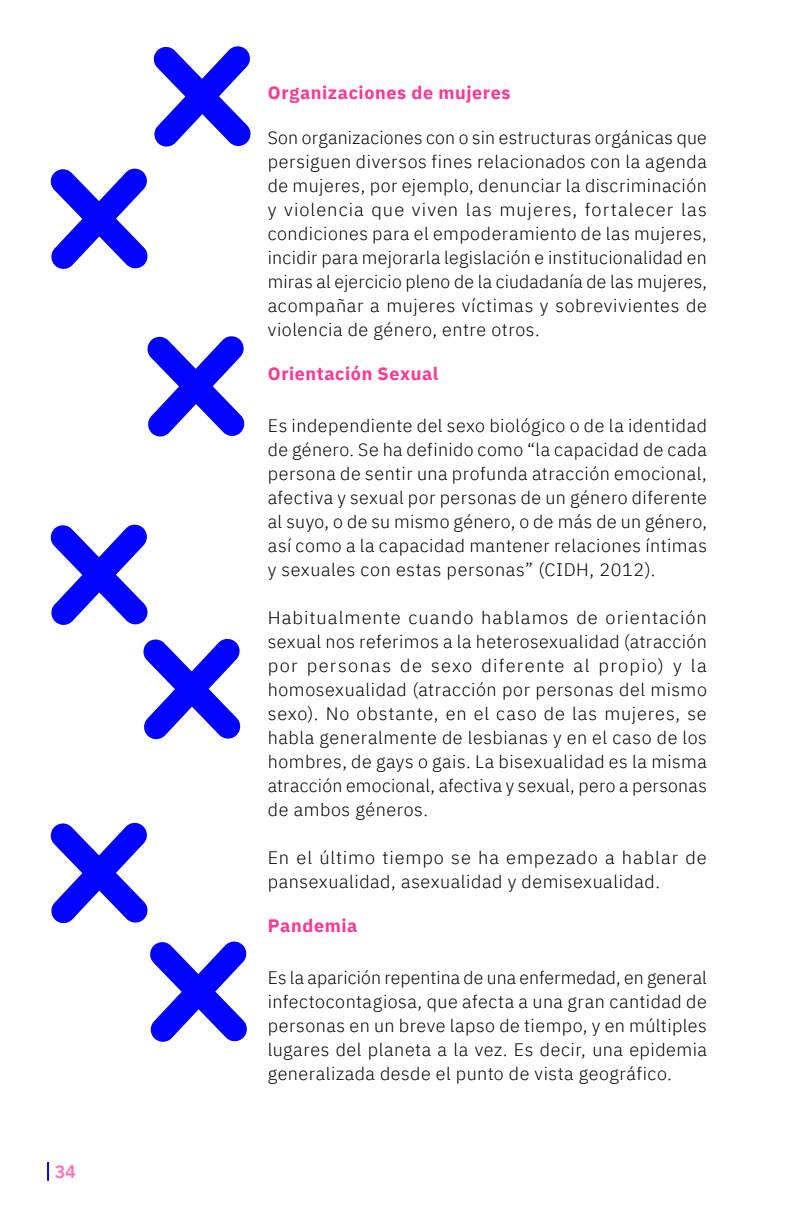
<style>
.page{position:relative;width:792px;height:1224px;background:#fff}
.page>*{position:absolute;margin:0;border:0;box-sizing:border-box;transform-origin:0 0}
.t1{font:300 18px/24px "IBM Plex Sans";letter-spacing:.03em;color:#000;text-align:justify}
.t2{font:700 18px "IBM Plex Sans";letter-spacing:.035em;color:#ff3493}
.t3{font:600 18px "IBM Plex Sans";color:#ff71b4}
</style>
<div class="page">
<svg style="left:47px;top:1162px;width:2px;height:19px"></svg>
<svg style="left:50px;top:168px;width:98px;height:101px"></svg>
<svg style="left:147px;top:336px;width:98px;height:101px"></svg>
<svg style="left:50px;top:524px;width:98px;height:101px"></svg>
<svg style="left:143px;top:638px;width:98px;height:102px"></svg>
<svg style="left:50px;top:822px;width:98px;height:102px"></svg>
<svg style="left:150px;top:941px;width:97px;height:101px"></svg>
<svg style="left:153px;top:46px;width:98px;height:101px"></svg>
<p class="t3" style="left:55px;top:1158px;width:23px">34</p>
<p class="t2" style="left:268px;top:78px;width:244px">Organizaciones de mujeres</p>
<p class="t1" style="left:268px;top:124px;width:441px">Son organizaciones con o sin estructuras orgánicas que persiguen diversos fines relacionados con la agenda de mujeres, por ejemplo, denunciar la discriminación y violencia que viven las mujeres, fortalecer las condiciones para el empoderamiento de las mujeres, incidir para mejorarla legislación e institucionalidad en miras al ejercicio pleno de la ciudadanía de las mujeres, acompañar a mujeres víctimas y sobrevivientes de violencia de género, entre otros.</p>
<p class="t2" style="left:268px;top:359px;width:172px">Orientación Sexual</p>
<p class="t1" style="left:268px;top:412px;width:441px">Es independiente del sexo biológico o de la identidad de género. Se ha definido como “la capacidad de cada persona de sentir una profunda atracción emocional, afectiva y sexual por personas de un género diferente al suyo, o de su mismo género, o de más de un género, así como a la capacidad mantener relaciones íntimas y sexuales con estas personas” (CIDH, 2012).</p>
<p class="t1" style="left:268px;top:604px;width:441px">Habitualmente cuando hablamos de orientación sexual nos referimos a la heterosexualidad (atracción por personas de sexo diferente al propio) y la homosexualidad (atracción por personas del mismo sexo). No obstante, en el caso de las mujeres, se habla generalmente de lesbianas y en el caso de los hombres, de gays o gais. La bisexualidad es la misma atracción emocional, afectiva y sexual, pero a personas de ambos géneros.</p>
<p class="t1" style="left:268px;top:844px;width:441px">En el último tiempo se ha empezado a hablar de pansexualidad, asexualidad y demisexualidad.</p>
<p class="t2" style="left:268px;top:911px;width:91px">Pandemia</p>
<p class="t1" style="left:268px;top:964px;width:441px">Es la aparición repentina de una enfermedad, en general infectocontagiosa, que afecta a una gran cantidad de personas en un breve lapso de tiempo, y en múltiples lugares del planeta a la vez. Es decir, una epidemia generalizada desde el punto de vista geográfico.</p>
</div>
